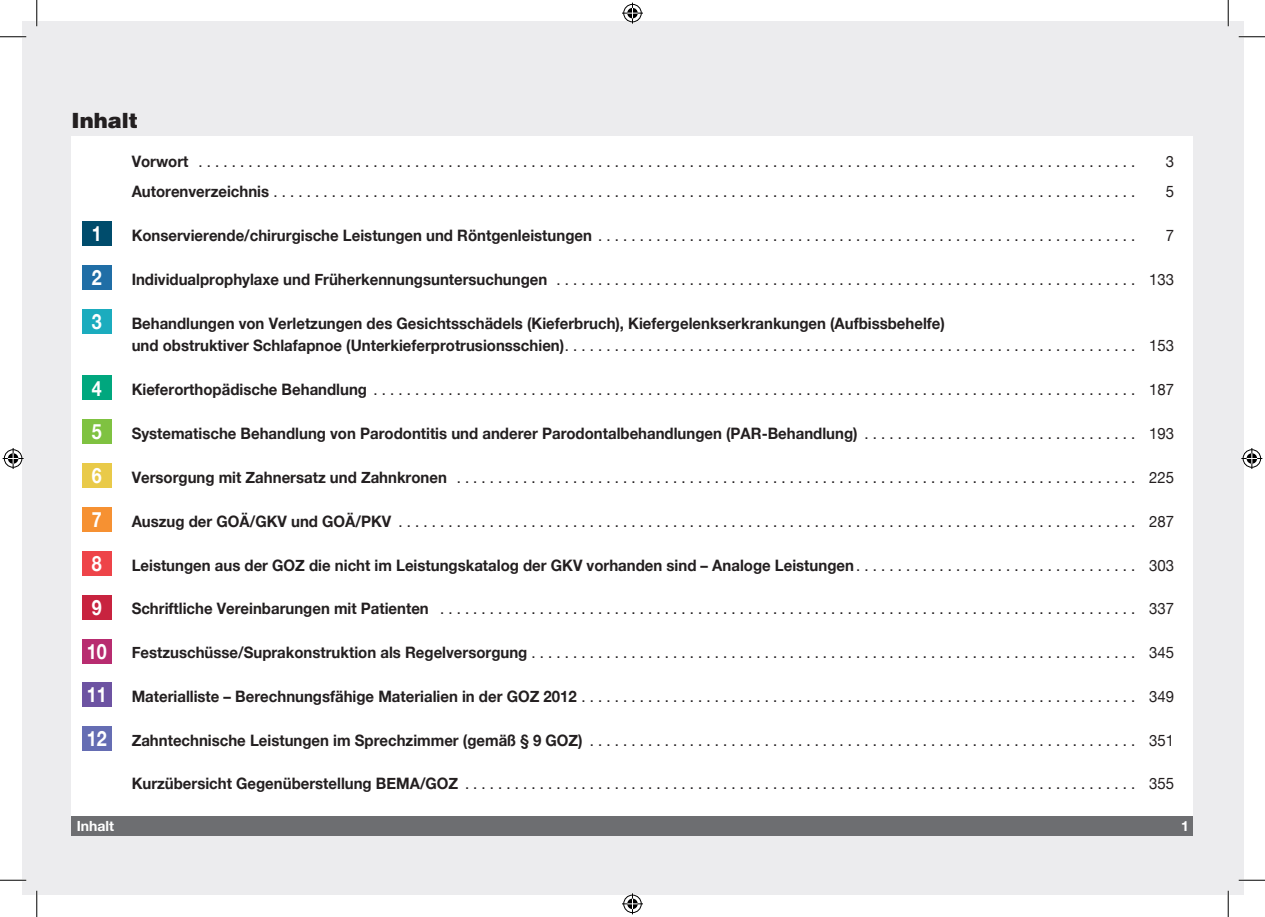
<style>
.page{position:relative;width:1265px;height:917px;background:#fff}
.page>*{position:absolute;margin:0;border:0;box-sizing:border-box;transform-origin:0 0}
.t1{font:700 21px "Helvetica Neue";color:#fff;scale:.85 1}
.t2{font:900 21px "Helvetica";color:#231f20}
.t3{font:15.75px "Helvetica Neue";color:#231f20;scale:.95 1}
.t4{font:700 15.75px/22.8px "Helvetica Neue";color:#231f20;scale:.95 1}
.t5{font:700 14px "Helvetica Neue";color:#fff}
.s1{font-weight:700}
.s2{font-weight:400}
</style>
<div class="page">
<div style="left:22px;top:22px;width:1220px;height:873px;background:#ececee"></div>
<div style="left:71px;top:816px;width:1122px;height:19px;background:#6d6e71"></div>
<div style="left:71px;top:136px;width:1122px;height:680px;background:#fff"></div>
<div style="left:82px;top:221px;width:30px;height:25px;background:#004c6c"></div>
<div style="left:82px;top:265px;width:30px;height:25px;background:#206ea6"></div>
<div style="left:82px;top:309px;width:30px;height:25px;background:#1bacbe"></div>
<div style="left:82px;top:375px;width:30px;height:25px;background:#00a77e"></div>
<div style="left:82px;top:419px;width:30px;height:25px;background:#7fc241"></div>
<div style="left:82px;top:463px;width:30px;height:25px;background:#e9ca49"></div>
<div style="left:82px;top:507px;width:30px;height:25px;background:#f69132"></div>
<div style="left:82px;top:551px;width:30px;height:25px;background:#ee4449"></div>
<div style="left:82px;top:595px;width:30px;height:24px;background:#c8233f"></div>
<div style="left:82px;top:638px;width:30px;height:25px;background:#b82c70"></div>
<div style="left:82px;top:682px;width:30px;height:25px;background:#6d53a2"></div>
<div style="left:82px;top:726px;width:30px;height:25px;background:#656db3"></div>
<hr style="left:0;top:36px;width:26px;height:2px;background:#fff">
<hr style="left:1238px;top:36px;width:26px;height:2px;background:#fff">
<hr style="left:0;top:879px;width:26px;height:2px;background:#fff">
<hr style="left:1238px;top:879px;width:26px;height:2px;background:#fff">
<hr style="left:36px;top:0;width:2px;height:26px;background:#fff">
<hr style="left:36px;top:891px;width:2px;height:26px;background:#fff">
<hr style="left:1226px;top:0;width:2px;height:26px;background:#fff">
<hr style="left:1226px;top:891px;width:2px;height:26px;background:#fff">
<svg style="left:0;top:36px;width:26px;height:1px"></svg>
<svg style="left:1238px;top:36px;width:26px;height:1px"></svg>
<svg style="left:0;top:880px;width:26px;height:1px"></svg>
<svg style="left:1238px;top:880px;width:26px;height:1px"></svg>
<svg style="left:36px;top:0;width:1px;height:26px"></svg>
<svg style="left:36px;top:891px;width:1px;height:26px"></svg>
<svg style="left:1227px;top:0;width:1px;height:26px"></svg>
<svg style="left:1227px;top:891px;width:1px;height:26px"></svg>
<svg style="left:622px;top:3px;width:21px;height:21px"></svg>
<svg style="left:622px;top:893px;width:21px;height:21px"></svg>
<svg style="left:3px;top:448px;width:21px;height:21px"></svg>
<svg style="left:1241px;top:448px;width:20px;height:21px"></svg>
<h1 class="t2" style="left:71px;top:109px;width:68px">Inhalt</h1>
<p class="t3" style="left:132px;top:152px;width:1057px"><span class="s1">Vorwort</span> . . . . . . . . . . . . . . . . . . . . . . . . . . . . . . . . . . . . . . . . . . . . . . . . . . . . . . . . . . . . . . . . . . . . . . . . . . . . . . . . . . . . . . . . . . . . . . . . . . . . . . . . . . . . . . . . .</p>
<p class="t3" style="left:1165px;top:152px;width:10px">3</p>
<p class="t3" style="left:132px;top:183px;width:1057px"><span class="s1">Autorenverzeichnis</span> . . . . . . . . . . . . . . . . . . . . . . . . . . . . . . . . . . . . . . . . . . . . . . . . . . . . . . . . . . . . . . . . . . . . . . . . . . . . . . . . . . . . . . . . . . . . . . . . . . . . . . . .</p>
<p class="t3" style="left:1165px;top:183px;width:10px">5</p>
<h1 class="t1" style="left:92px;top:222px;width:13px">1</h1>
<p class="t3" style="left:132px;top:226px;width:1057px"><span class="s1">Konservierende/chirurgische Leistungen und Röntgenleistungen</span> . . . . . . . . . . . . . . . . . . . . . . . . . . . . . . . . . . . . . . . . . . . . . . . . . . . . . . . . . . . . . . . . .</p>
<p class="t3" style="left:1165px;top:226px;width:10px">7</p>
<h1 class="t1" style="left:92px;top:266px;width:13px">2</h1>
<p class="t3" style="left:132px;top:270px;width:1098px"><span class="s1">Individualprophylaxe und Früherkennungsuntersuchungen</span> . . . . . . . . . . . . . . . . . . . . . . . . . . . . . . . . . . . . . . . . . . . . . . . . . . . . . . . . . . . . . . . . . . . . . . 133</p>
<h1 class="t1" style="left:92px;top:310px;width:13px">3</h1>
<p class="t4" style="left:132px;top:311px;width:1098px">Behandlungen von Verletzungen des Gesichtsschädels (Kieferbruch), Kiefergelenkserkrankungen (Aufbissbehelfe)<br>und obstruktiver Schlafapnoe (Unterkieferprotrusionsschien) <span class="s2">. . . . . . . . . . . . . . . . . . . . . . . . . . . . . . . . . . . . . . . . . . . . . . . . . . . . . . . . . . . . . . . . . . . . . 153</span></p>
<h1 class="t1" style="left:92px;top:376px;width:13px">4</h1>
<p class="t3" style="left:132px;top:380px;width:1098px"><span class="s1">Kieferorthopädische Behandlung</span> . . . . . . . . . . . . . . . . . . . . . . . . . . . . . . . . . . . . . . . . . . . . . . . . . . . . . . . . . . . . . . . . . . . . . . . . . . . . . . . . . . . . . . . . . . . . 187</p>
<h1 class="t1" style="left:92px;top:420px;width:13px">5</h1>
<p class="t4" style="left:132px;top:422px;width:1098px">Systematische Behandlung von Parodontitis und anderer Parodontalbehandlungen (PAR-Behandlung) <span class="s2">. . . . . . . . . . . . . . . . . . . . . . . . . . . . . . . . . 193</span></p>
<h1 class="t1" style="left:92px;top:464px;width:13px">6</h1>
<p class="t3" style="left:132px;top:468px;width:1098px"><span class="s1">Versorgung mit Zahnersatz und Zahnkronen</span> . . . . . . . . . . . . . . . . . . . . . . . . . . . . . . . . . . . . . . . . . . . . . . . . . . . . . . . . . . . . . . . . . . . . . . . . . . . . . . . . . . 225</p>
<h1 class="t1" style="left:92px;top:508px;width:13px">7</h1>
<p class="t3" style="left:132px;top:512px;width:1098px"><span class="s1">Auszug der GOÄ/GKV und GOÄ/PKV</span> . . . . . . . . . . . . . . . . . . . . . . . . . . . . . . . . . . . . . . . . . . . . . . . . . . . . . . . . . . . . . . . . . . . . . . . . . . . . . . . . . . . . . . . . . 287</p>
<h1 class="t1" style="left:92px;top:552px;width:13px">8</h1>
<p class="t4" style="left:132px;top:553px;width:1098px">Leistungen aus der GOZ die nicht im Leistungskatalog der GKV vorhanden sind – Analoge Leistungen <span class="s2">. . . . . . . . . . . . . . . . . . . . . . . . . . . . . . . . . . 303</span></p>
<h1 class="t1" style="left:92px;top:596px;width:13px">9</h1>
<p class="t3" style="left:132px;top:600px;width:1098px"><span class="s1">Schriftliche Vereinbarungen mit Patienten</span> . . . . . . . . . . . . . . . . . . . . . . . . . . . . . . . . . . . . . . . . . . . . . . . . . . . . . . . . . . . . . . . . . . . . . . . . . . . . . . . . . . . . 337</p>
<h1 class="t1" style="left:87px;top:639px;width:25px">10</h1>
<p class="t3" style="left:132px;top:643px;width:1098px"><span class="s1">Festzuschüsse/Suprakonstruktion als Regelversorgung</span> . . . . . . . . . . . . . . . . . . . . . . . . . . . . . . . . . . . . . . . . . . . . . . . . . . . . . . . . . . . . . . . . . . . . . . . . . 345</p>
<h1 class="t1" style="left:87px;top:683px;width:25px">11</h1>
<p class="t3" style="left:132px;top:687px;width:1098px"><span class="s1">Materialliste – Berechnungsfähige Materialien in der GOZ 2012</span> . . . . . . . . . . . . . . . . . . . . . . . . . . . . . . . . . . . . . . . . . . . . . . . . . . . . . . . . . . . . . . . . . . . 349</p>
<h1 class="t1" style="left:87px;top:727px;width:25px">12</h1>
<p class="t3" style="left:132px;top:731px;width:1098px"><span class="s1">Zahntechnische Leistungen im Sprechzimmer (gemäß § 9 GOZ)</span> . . . . . . . . . . . . . . . . . . . . . . . . . . . . . . . . . . . . . . . . . . . . . . . . . . . . . . . . . . . . . . . . . . 351</p>
<p class="t3" style="left:132px;top:774px;width:1098px"><span class="s1">Kurzübersicht Gegenüberstellung BEMA/GOZ</span> . . . . . . . . . . . . . . . . . . . . . . . . . . . . . . . . . . . . . . . . . . . . . . . . . . . . . . . . . . . . . . . . . . . . . . . . . . . . . . . . . 355</p>
<p class="t5" style="left:77px;top:819px;width:39px">Inhalt</p>
<p class="t5" style="left:1180px;top:819px;width:9px">1</p>
</div>
